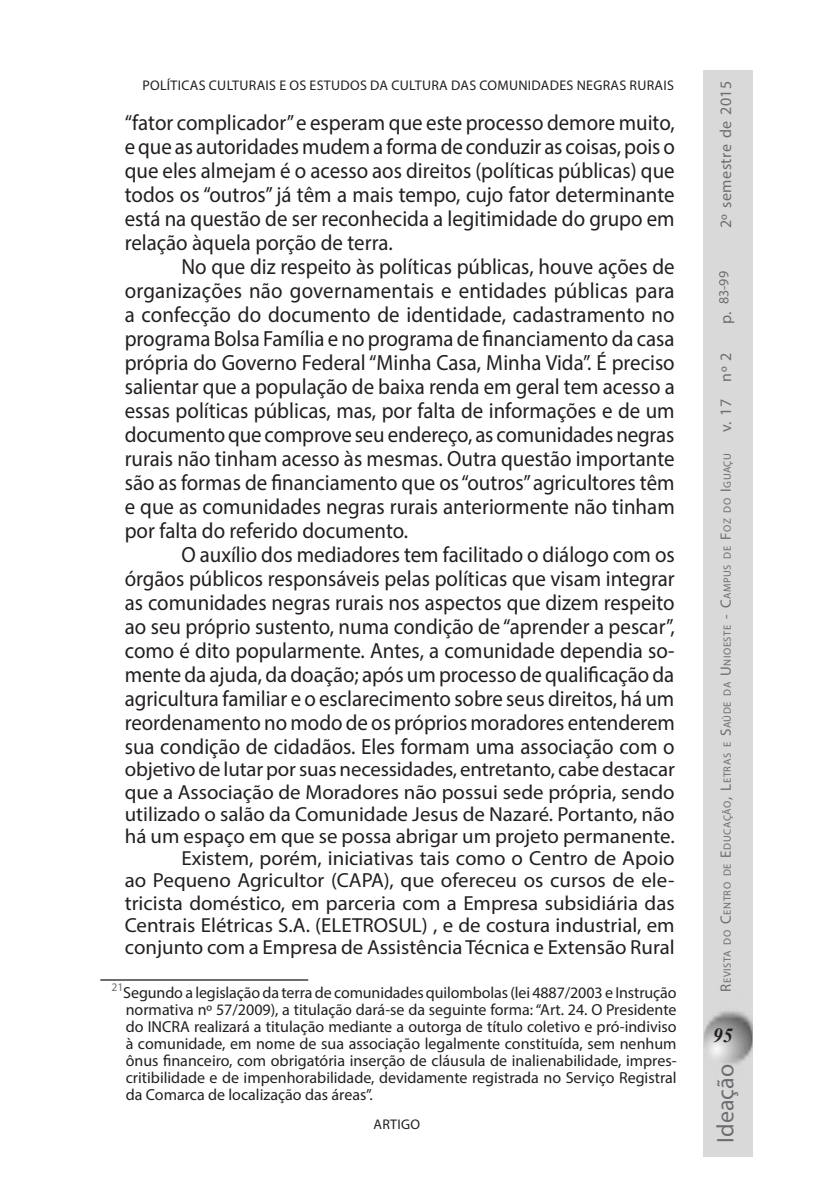
<style>
.page{position:relative;width:822px;height:1191px;background:#fff}
.page>*{position:absolute;margin:0;border:0;box-sizing:border-box;transform-origin:0 0}
.t1{font:24px "Myriad Pro";color:#6c6d70}
.A_D_TEXTO11{font:22px/24px "Myriad Pro";color:#231f20;text-align:justify;scale:.95 1}
.A_D_TEXTO11-2{font:20.4px/22.2px "Myriad Pro";color:#231f20;text-align:justify}
.t2{font:italic 700 20px "Times New Roman";color:#231f20}
.A_E_RODAPE{font:16px/17px "Myriad Pro";color:#231f20;text-align:justify}
.t3{font:16px "Myriad Pro";letter-spacing:.03em;color:#6c6d70}
.A_ATITULO_ARTIGO{font:14px "Myriad Pro";letter-spacing:.02em;color:#231f20}
.t4{font:14px "Myriad Pro";color:#6c6d70}
.t5{font:10.4px "Myriad Pro";letter-spacing:.055em;color:#6c6d70}
.s1{font-size:15px}
</style>
<div class="page">
<div style="left:703px;top:71px;width:49px;height:1086px;background:#d9d9d9"></div>
<hr style="left:100px;top:979px;width:208px;height:2px;background:#6c6d70">
<p class="A_ATITULO_ARTIGO" style="left:142px;top:77px;width:533px">POLÍTICAS CULTURAIS E OS ESTUDOS DA CULTURA DAS COMUNIDADES NEGRAS RURAIS</p>
<p class="A_D_TEXTO11" style="left:125px;top:110px;width:581px">“fator complicador” e esperam que este processo demore muito, e que as autoridades mudem a forma de conduzir as coisas, pois o que eles almejam é o acesso aos direitos (políticas públicas) que todos os “outros” já têm a mais tempo, cujo fator determinante está na questão de ser reconhecida a legitimidade do grupo em relação àquela porção de terra.</p>
<p class="A_D_TEXTO11" style="left:125px;top:254px;width:580px;text-indent:57px">No que diz respeito às políticas públicas, houve ações de organizações não governamentais e entidades públicas para a confecção do documento de identidade, cadastramento no programa Bolsa Família e no programa de financiamento da casa própria do Governo Federal “Minha Casa, Minha Vida”. É preciso salientar que a população de baixa renda em geral tem acesso a essas políticas públicas, mas, por falta de informações e de um documento que comprove seu endereço, as comunidades negras rurais não tinham acesso às mesmas. Outra questão importante são as formas de financiamento que os “outros” agricultores têm e que as comunidades negras rurais anteriormente não tinham por falta do referido documento.</p>
<p class="A_D_TEXTO11" style="left:125px;top:542px;width:581px;text-indent:57px">O auxílio dos mediadores tem facilitado o diálogo com os órgãos públicos responsáveis pelas políticas que visam integrar as comunidades negras rurais nos aspectos que dizem respeito ao seu próprio sustento, numa condição de “aprender a pescar”, como é dito popularmente. Antes, a comunidade dependia so&shy;mente da ajuda, da doação; após um processo de qualificação da agricultura familiar e o esclarecimento sobre seus direitos, há um reordenamento no modo de os próprios moradores entenderem sua condição de cidadãos. Eles formam uma associação com o</p>
<p class="A_D_TEXTO11-2" style="left:125px;top:758px;width:552px">objetivo de lutar por suas necessidades, entretanto, cabe destacar que a Associação de Moradores não possui sede própria, sendo utilizado o salão da Comunidade Jesus de Nazaré. Portanto, não há um espaço em que se possa abrigar um projeto permanente.</p>
<p class="A_D_TEXTO11-2" style="left:125px;top:847px;width:552px;text-indent:57px">Existem, porém, iniciativas tais como o Centro de Apoio ao Pequeno Agricultor (CAPA), que ofereceu os cursos de ele&shy;tricista doméstico, em parceria com a Empresa subsidiária das Centrais Elétricas S.A. (ELETROSUL) , e de costura industrial, em conjunto com a Empresa de Assistência Técnica e Extensão Rural</p>
<p class="A_E_RODAPE" style="left:126px;top:983px;width:552px;text-indent:-14px"><sup>21</sup>Segundo a legislação da terra de comunidades quilombolas (lei 4887/2003 e Instrução normativa nº 57/2009), a titulação dará-se da seguinte forma: “Art. 24. O Presidente do INCRA realizará a titulação mediante a outorga de título coletivo e pró-indiviso à comunidade, em nome de sua associação legalmente constituída, sem nenhum ônus financeiro, com obrigatória inserção de cláusula de inalienabilidade, impres&shy;critibilidade e de impenhorabilidade, devidamente registrada no Serviço Registral da Comarca de localização das áreas”.</p>
<p class="A_ATITULO_ARTIGO" style="left:373px;top:1115px;width:48px">ARTIGO</p>
<p class="t3" style="left:716px;top:228px;width:149px;rotate:-90deg">2º semestre de 2015</p>
<p class="t4" style="left:715px;top:304px;width:35px;rotate:-90deg">83-99</p>
<p class="t3" style="left:716px;top:324px;width:14px;rotate:-90deg">p.</p>
<p class="t3" style="left:716px;top:432px;width:81px;rotate:-90deg">v. 17 nº 2</p>
<p class="t5" style="left:721px;top:991px;width:540px;rotate:-90deg"><span class="s1">R</span>evista do <span class="s1">C</span>entro de <span class="s1">E</span>ducação<span class="s1">, L</span>etras e <span class="s1">S</span>aúde da <span class="s1">U</span> nioeste <span class="s1">- C</span>ampus de <span class="s1">F</span>oz do <span class="s1">I</span> guaçu</p>
<p class="t2" style="left:713px;top:1021px;width:21px">95</p>
<p class="t1" style="left:711px;top:1142px;width:80px;rotate:-90deg">Ideação</p>
</div>
